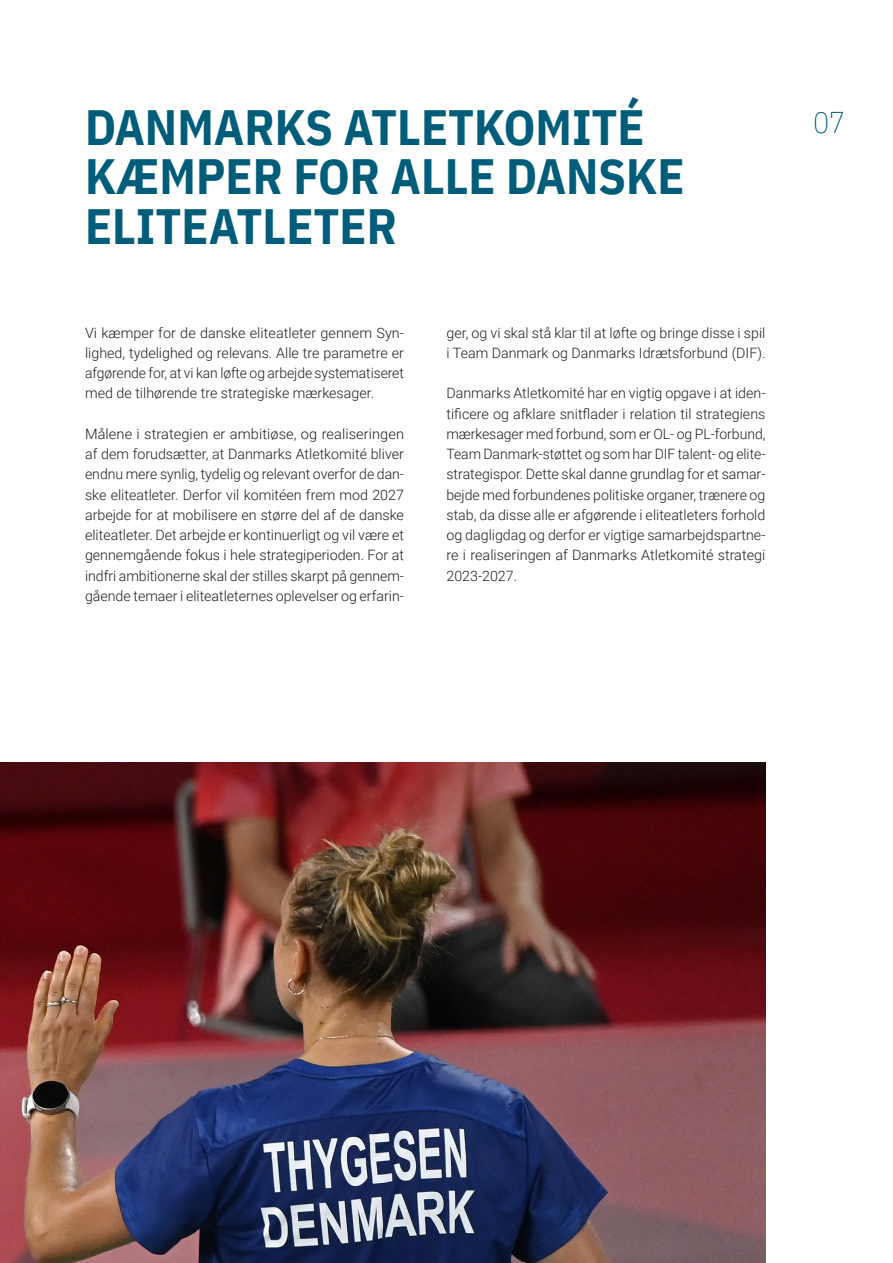
<style>
.page{position:relative;width:893px;height:1263px;background:#fff}
.page>*{position:absolute;margin:0;border:0;box-sizing:border-box;transform-origin:0 0}
._1__Rubrik{font:700 49.5px/49.5px "IBM Plex Sans Cond";color:#005d7a}
.t1{font:200 30px "IBM Plex Sans Cond";color:#005d7a}
._3__Brød{font:300 14.25px/20.2px "Roboto";color:#231f20;text-align:justify}
</style>
<div class="page">
<img style="left:0;top:763px;width:765px;height:500px">
<p class="_1__Rubrik" style="left:85px;top:99px;width:601px">DANMARKS ATLETKOMITÉ<br>KÆMPER FOR ALLE DANSKE<br>ELITEATLETER</p>
<p class="_3__Brød" style="left:85px;top:322px;width:320px">Vi kæmper for de danske eliteatleter gennem Syn&shy;lighed, tydelighed og relevans. Alle tre parametre er afgørende for, at vi kan løfte og arbejde systematiseret med de tilhørende tre strategiske mærkesager.</p>
<p class="_3__Brød" style="left:85px;top:423px;width:320px">Målene i strategien er ambitiøse, og realiseringen af dem forudsætter, at Danmarks Atletkomité bliver endnu mere synlig, tydelig og relevant overfor de dan&shy;ske eliteatleter. Derfor vil komitéen frem mod 2027 arbejde for at mobilisere en større del af de danske eliteatleter. Det arbejde er kontinuerligt og vil være et gennemgående fokus i hele strategiperioden. For at indfri ambitionerne skal der stilles skarpt på gennem&shy;gående temaer i eliteatleternes oplevelser og erfarin-</p>
<p class="_3__Brød" style="left:446px;top:322px;width:320px">ger, og vi skal stå klar til at løfte og bringe disse i spil i Team Danmark og Danmarks Idrætsforbund (DIF).</p>
<p class="_3__Brød" style="left:446px;top:383px;width:320px">Danmarks Atletkomité har en vigtig opgave i at iden&shy;tificere og afklare snitflader i relation til strategiens mærkesager med forbund, som er OL- og PL-forbund, Team Danmark-støttet og som har DIF talent- og elite&shy;strategispor. Dette skal danne grundlag for et samar&shy;bejde med forbundenes politiske organer, trænere og stab, da disse alle er afgørende i eliteatleters forhold og dagligdag og derfor er vigtige samarbejdspartne&shy;re i realiseringen af Danmarks Atletkomité strategi 2023-2027.</p>
<h2 class="t1" style="left:813px;top:100px;width:34px">07</h2>
</div>
